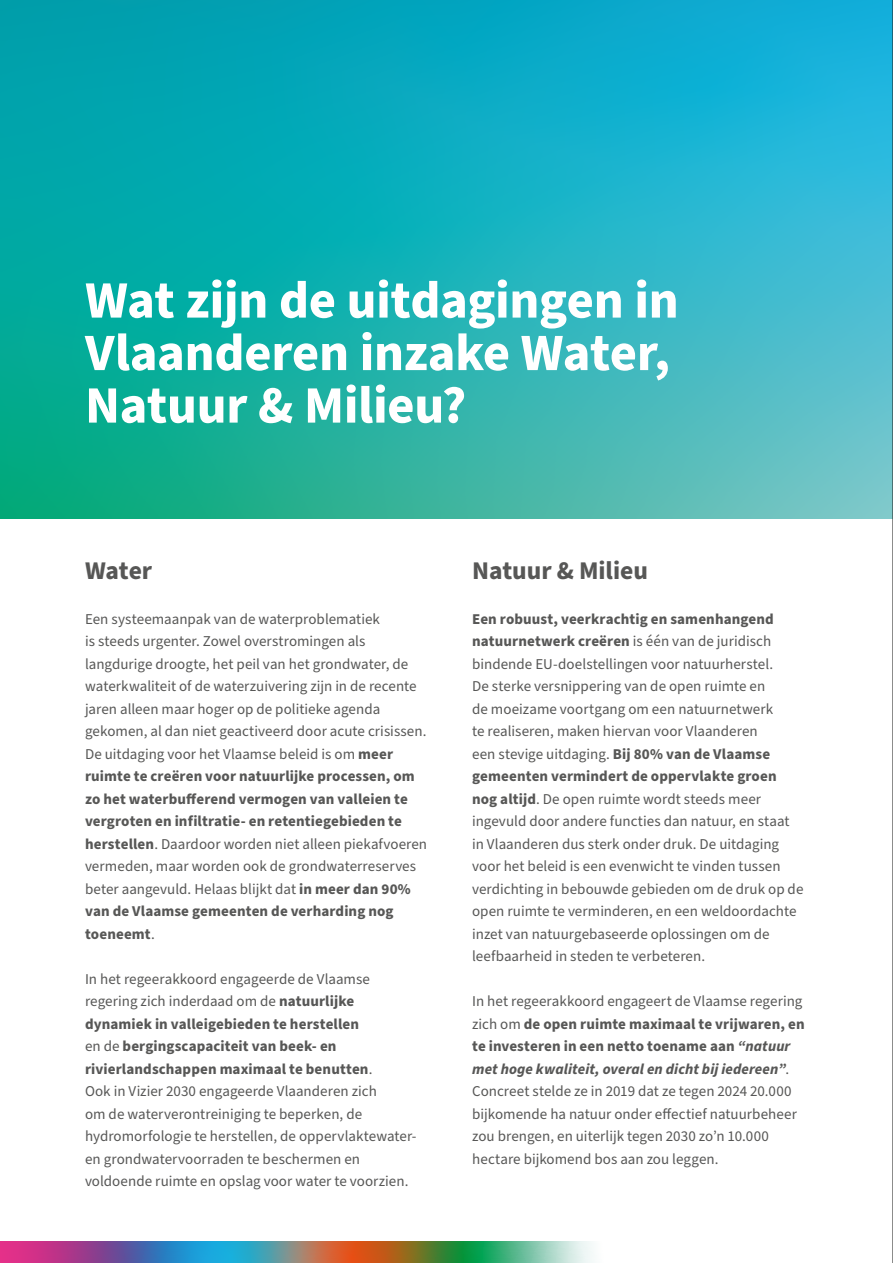
<style>
.page{position:relative;width:893px;height:1263px;background:#fff}
.page>*{position:absolute;margin:0;border:0;box-sizing:border-box;transform-origin:0 0}
.t1{font:700 52.5px/52.5px "Source Sans Pro";letter-spacing:-.01em;color:#fff}
.Body_Text_left_aligned{font:700 25.5px "Source Sans Pro";letter-spacing:-.005em;color:#575756}
.Body_Text_left_aligned-2{font:15px/22.5px "Source Sans Pro";letter-spacing:.005em;color:#575756}
.s1{font-weight:700}
.s2{font-weight:700;font-style:italic}
</style>
<div class="page">
<svg style="left:0;top:1242px;width:593px;height:21px;background:#7a7f84"></svg>
<svg style="left:0;top:0;width:892px;height:519px;background:#1db0b7"></svg>
<hr style="left:892px;top:0;width:1px;height:1263px;background:#1d1d1b">
<h1 class="t1" style="left:85px;top:275px;width:595px">Wat zijn de uitdagingen in<br>Vlaanderen inzake Water,<br>Natuur &amp; Milieu?</h1>
<p class="Body_Text_left_aligned" style="left:85px;top:553px;width:69px">Water</p>
<p class="Body_Text_left_aligned-2" style="left:85px;top:608px;width:344px">Een systeemaanpak van de waterproblematiek<br>is steeds urgenter. Zowel overstromingen als langdurige droogte, het peil van het grondwater, de waterkwaliteit of de waterzuivering zijn in de recente jaren alleen maar hoger op de politieke agenda gekomen, al dan niet geactiveerd door acute crisissen.<br>De uitdaging voor het Vlaamse beleid is om <span class="s1">meer ruimte te creëren voor natuurlijke processen, om zo het waterbufferend vermogen van valleien te vergroten en infiltratie- en retentiegebieden te herstellen</span>. Daardoor worden niet alleen piekafvoeren vermeden, maar worden ook de grondwaterreserves beter aangevuld. Helaas blijkt dat <span class="s1">in meer dan 90% van de Vlaamse gemeenten de verharding nog toeneemt</span>.</p>
<p class="Body_Text_left_aligned-2" style="left:85px;top:968px;width:333px">In het regeerakkoord engageerde de Vlaamse regering zich inderdaad om de <span class="s1">natuurlijke dynamiek in valleigebieden te herstellen<br></span>en de <span class="s1">bergingscapaciteit van beek- en rivierlandschappen maximaal te benutten</span>.<br>Ook in Vizier 2030 engageerde Vlaanderen zich<br>om de waterverontreiniging te beperken, de hydromorfologie te herstellen, de oppervlaktewater&shy;en grondwatervoorraden te beschermen en voldoende ruimte en opslag voor water te voorzien.</p>
<p class="Body_Text_left_aligned" style="left:472px;top:553px;width:177px">Natuur &amp; Milieu</p>
<p class="Body_Text_left_aligned-2" style="left:472px;top:608px;width:333px"><span class="s1">Een robuust, veerkrachtig en samenhangend natuurnetwerk creëren</span> is één van de juridisch bindende EU-doelstellingen voor natuurherstel.<br>De sterke versnippering van de open ruimte en<br>de moeizame voortgang om een natuurnetwerk<br>te realiseren, maken hiervan voor Vlaanderen<br>een stevige uitdaging. <span class="s1">Bij 80% van de Vlaamse gemeenten vermindert de oppervlakte groen nog altijd</span>. De open ruimte wordt steeds meer ingevuld door andere functies dan natuur, en staat in Vlaanderen dus sterk onder druk. De uitdaging voor het beleid is een evenwicht te vinden tussen verdichting in bebouwde gebieden om de druk op de open ruimte te verminderen, en een weldoordachte inzet van natuurgebaseerde oplossingen om de leefbaarheid in steden te verbeteren.</p>
<p class="Body_Text_left_aligned-2" style="left:472px;top:991px;width:334px">In het regeerakkoord engageert de Vlaamse regering zich om <span class="s1">de open ruimte maximaal te vrijwaren, en te investeren in een netto toename aan</span> <span class="s2">“natuur met hoge kwaliteit, overal en dicht bij iedereen”</span>.<br>Concreet stelde ze in 2019 dat ze tegen 2024 20.000 bijkomende ha natuur onder effectief natuurbeheer zou brengen, en uiterlijk tegen 2030 zo’n 10.000 hectare bijkomend bos aan zou leggen.</p>
</div>
